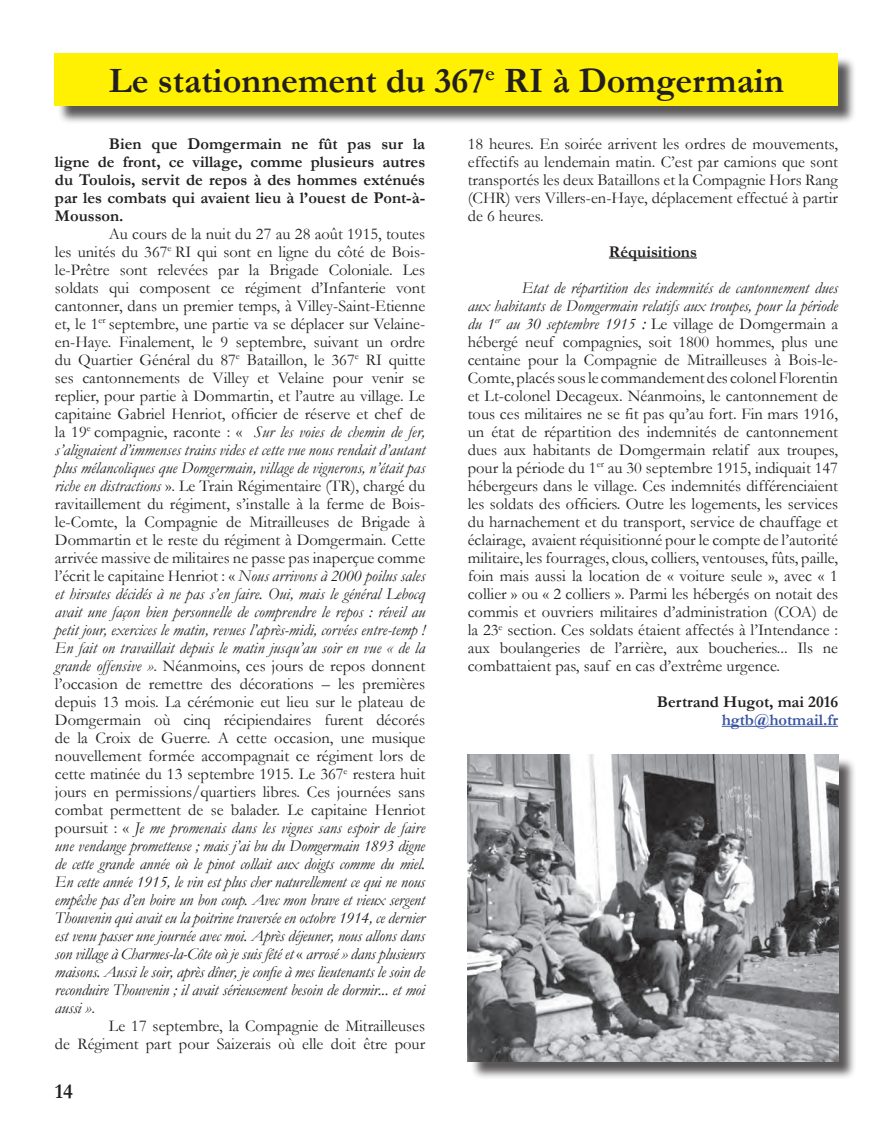
<style>
.page{position:relative;width:893px;height:1148px;background:#fff}
.page>*{position:absolute;margin:0;border:0;box-sizing:border-box;transform-origin:0 0}
.t1{font:700 36px "Garamond";color:#231f20}
.t2{font:700 21px "Garamond";color:#231f20}
.t3{font:16.5px/18px "Garamond";color:#231f20;text-align:justify}
.t4{font:700 16.5px/18px "Garamond";color:#231f20;text-align:justify}
.t5{font:700 16.5px "Garamond";color:#3853a3}
.s1{font-style:italic}
.s2{font-style:italic;font-size:18px}
</style>
<div class="page">
<div style="left:57px;top:56px;width:799px;height:69px;background:#231f20;opacity:.75"></div>
<div style="left:55px;top:53px;width:782px;height:53px;background:#fff101"></div>
<hr style="left:608px;top:257px;width:88px;height:1px;background:#231f20">
<hr style="left:721px;top:725px;width:116px;height:1px;background:#3853a3">
<div style="left:469px;top:757px;width:387px;height:322px;background:#231f20;opacity:.75"></div>
<img style="left:467px;top:754px;width:370px;height:306px">
<h1 class="t1" style="left:109px;top:56px;width:676px">Le stationnement du 367<sup>e</sup> RI à Domgermain</h1>
<p class="t4" style="left:55px;top:134px;width:371px;text-indent:54px">Bien que Domgermain ne fût pas sur la ligne de front, ce village, comme plusieurs autres du Toulois, servit de repos à des hommes exténués par les combats qui avaient lieu à l’ouest de Pont-à-Mousson.</p>
<p class="t3" style="left:55px;top:224px;width:371px;text-indent:54px">Au cours de la nuit du 27 au 28 août 1915, toutes les unités du 367<sup>e</sup> RI qui sont en ligne du côté de Bois&shy;le-Prêtre sont relevées par la Brigade Coloniale. Les soldats qui composent ce régiment d’Infanterie vont cantonner, dans un premier temps, à Villey-Saint-Etienne et, le 1<sup>er</sup> septembre, une partie va se déplacer sur Velaine&shy;en-Haye. Finalement, le 9 septembre, suivant un ordre du Quartier Général du 87<sup>e</sup> Bataillon, le 367<sup>e</sup> RI quitte ses cantonnements de Villey et Velaine pour venir se replier, pour partie à Dommartin, et l’autre au village. Le capitaine Gabriel Henriot, officier de réserve et chef de la 19<sup>e</sup> compagnie, raconte : « <span class="s1">Sur les voies de chemin de fer, s’alignaient d’immenses trains vides et cette vue nous rendait d’autant plus mélancoliques que Domgermain, village de vignerons, n’était pas riche en distractions</span> ». Le Train Régimentaire (TR), chargé du ravitaillement du régiment, s’installe à la ferme de Bois&shy;le-Comte, la Compagnie de Mitrailleuses de Brigade à Dommartin et le reste du régiment à Domgermain. Cette arrivée massive de militaires ne passe pas inaperçue comme l’écrit le capitaine Henriot : « <span class="s1">Nous arrivons à 2000 poilus sales et hirsutes décidés à ne pas s’en faire. Oui, mais le général Lebocq avait une façon bien personnelle de comprendre le repos : réveil au petit jour, exercices le matin, revues l’après-midi, corvées entre-temp !<br>En fait on travaillait depuis le matin jusqu’au soir en vue « de la grande offensive »</span>. Néanmoins, ces jours de repos donnent l’occasion de remettre des décorations – les premières depuis 13 mois. La cérémonie eut lieu sur le plateau de Domgermain où cinq récipiendaires furent décorés de la Croix de Guerre. A cette occasion, une musique nouvellement formée accompagnait ce régiment lors de cette matinée du 13 septembre 1915. Le 367<sup>e</sup> restera huit jours en permissions/quartiers libres. Ces journées sans combat permettent de se balader. Le capitaine Henriot poursuit : « <span class="s1">Je me promenais dans les vignes sans espoir de faire une vendange prometteuse ; mais j’ai bu du Domgermain 1893 digne de cette grande année où le pinot collait aux doigts comme du miel.<br>En cette année 1915, le vin est plus cher naturellement ce qui ne nous empêche pas d’en boire un bon coup. Avec mon brave et vieux sergent Thouvenin qui avait eu la poitrine traversée en octobre 1914, ce dernier est venu passer une journée avec moi. Après déjeuner, nous allons dans son village à Charmes-la-Côte où je suis fêté et</span> « <span class="s1">arrosé » dans plusieurs maisons. Aussi le soir, après dîner, je confie à mes lieutenants le soin de reconduire Thouvenin ; il avait sérieusement besoin de dormir... et moi aussi »</span>.</p>
<p class="t3" style="left:55px;top:1016px;width:371px;text-align:right">Le 17 septembre, la Compagnie de Mitrailleuses<br>de Régiment part pour Saizerais où elle doit être pour</p>
<p class="t3" style="left:467px;top:134px;width:371px">18 heures. En soirée arrivent les ordres de mouvements, effectifs au lendemain matin. C’est par camions que sont transportés les deux Bataillons et la Compagnie Hors Rang (CHR) vers Villers-en-Haye, déplacement effectué à partir de 6 heures.</p>
<p class="t4" style="left:608px;top:242px;width:90px">Réquisitions</p>
<p class="t3" style="left:467px;top:278px;width:371px;text-indent:54px"><span class="s1">Etat de répartition des indemnités de cantonnement dues aux habitants de Domgermain relatifs aux troupes, pour la période du 1</span><sup>er</sup> <span class="s1">au 30 septembre 1915</span> <span class="s2">:</span> Le village de Domgermain a hébergé neuf compagnies, soit 1800 hommes, plus une centaine pour la Compagnie de Mitrailleuses à Bois-le-Comte, placés sous le commandement des colonel Florentin et Lt-colonel Decageux. Néanmoins, le cantonnement de tous ces militaires ne se fit pas qu’au fort. Fin mars 1916, un état de répartition des indemnités de cantonnement dues aux habitants de Domgermain relatif aux troupes, pour la période du 1<sup>er</sup> au 30 septembre 1915, indiquait 147 hébergeurs dans le village. Ces indemnités différenciaient les soldats des officiers. Outre les logements, les services du harnachement et du transport, service de chauffage et éclairage, avaient réquisitionné pour le compte de l’autorité militaire, les fourrages, clous, colliers, ventouses, fûts, paille, foin mais aussi la location de « voiture seule », avec « 1 collier » ou « 2 colliers ». Parmi les hébergés on notait des commis et ouvriers militaires d’administration (COA) de la 23<sup>e</sup> section. Ces soldats étaient affectés à l’Intendance : aux boulangeries de l’arrière, aux boucheries... Ils ne combattaient pas, sauf en cas d’extrême urgence.</p>
<p class="t4" style="left:656px;top:692px;width:183px">Bertrand Hugot, mai 2016</p>
<p class="t5" style="left:721px;top:708px;width:118px">hgtb@hotmail.fr</p>
<p class="t2" style="left:55px;top:1077px;width:20px">14</p>
</div>
